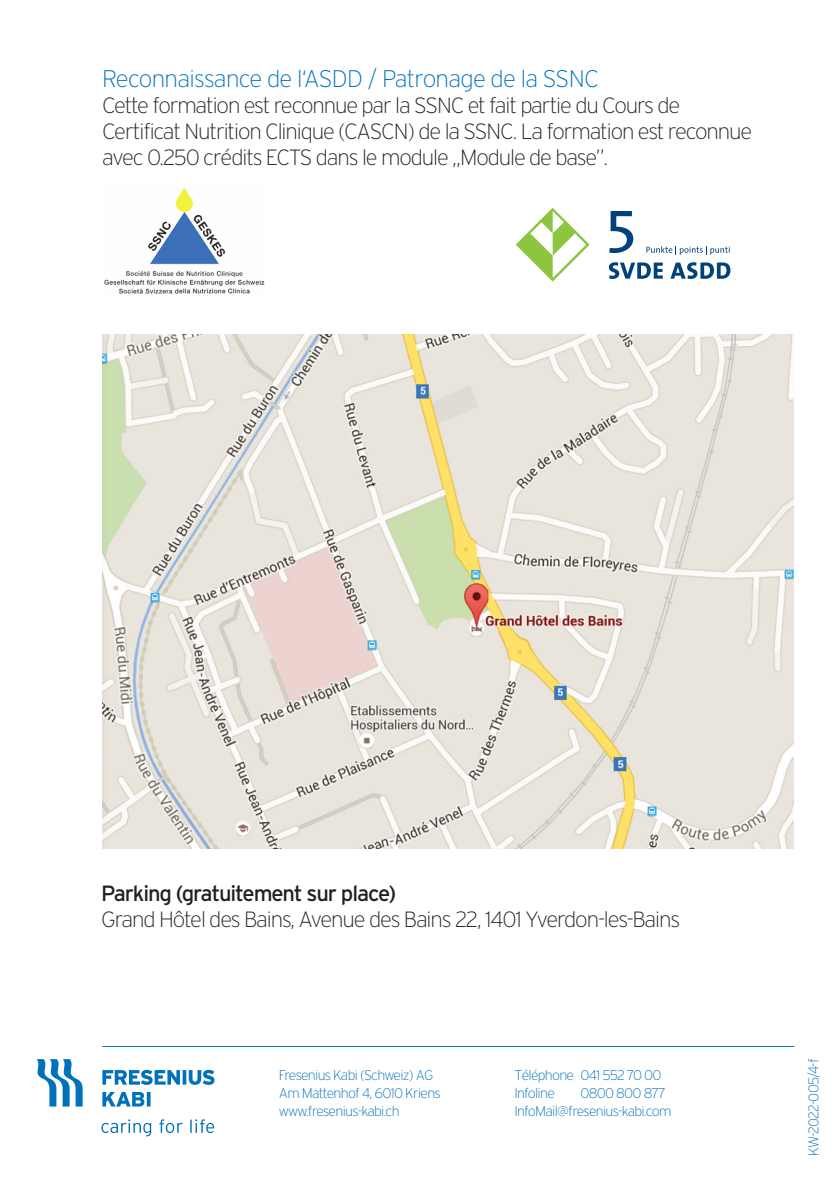
<style>
.page{position:relative;width:840px;height:1191px;background:#fff}
.page>*{position:absolute;margin:0;border:0;box-sizing:border-box;transform-origin:0 0}
.Inside_spread_headli{font:200 24px "Interstate";letter-spacing:-.03em;color:#0071bb}
.Inside_spread_headli-2{font:200 22px/26px "Interstate";letter-spacing:-.05em;color:#231f20}
.Inside_spread_headli-3{font:22px "Interstate";letter-spacing:-.05em;color:#231f20}
.Back_Cover_Address_d{font:200 14px "Interstate";letter-spacing:-.05em;color:#0071bb}
.Back_Cover_Address_d-2{font:200 14px "Interstate";letter-spacing:-.07em;color:#0071bb}
</style>
<div class="page">
<hr style="left:102px;top:1046px;width:692px;height:1px;background:#0071bb">
<svg style="left:37px;top:1059px;width:46px;height:47px"></svg>
<svg style="left:102px;top:1092px;width:48px;height:14px"></svg>
<svg style="left:102px;top:1069px;width:112px;height:15px"></svg>
<svg style="left:101px;top:1119px;width:113px;height:17px"></svg>
<img style="left:102px;top:334px;width:691px;height:514px">
<img style="left:104px;top:187px;width:160px;height:107px">
<svg style="left:515px;top:208px;width:74px;height:73px"></svg>
<svg style="left:646px;top:246px;width:83px;height:9px"></svg>
<svg style="left:608px;top:262px;width:54px;height:17px"></svg>
<svg style="left:670px;top:262px;width:60px;height:17px"></svg>
<svg style="left:609px;top:211px;width:24px;height:42px"></svg>
<p class="Inside_spread_headli" style="left:102px;top:66px;width:498px">Reconnaissance de l‘ASDD / Patronage de la SSNC</p>
<p class="Inside_spread_headli-2" style="left:102px;top:93px;width:579px">Cette formation est reconnue par la SSNC et fait partie du Cours de</p>
<p class="Inside_spread_headli-2" style="left:102px;top:119px;width:651px">Certificat Nutrition Clinique (CASCN) de la SSNC. La formation est reconnue avec 0.250 crédits ECTS dans le module „Module de base”.</p>
<p class="Inside_spread_headli-3" style="left:101px;top:881px;width:296px">Parking (gratuitement sur place)</p>
<p class="Inside_spread_headli-2" style="left:101px;top:906px;width:580px">Grand Hôtel des Bains, Avenue des Bains 22, 1401 Yverdon-les-Bains</p>
<p class="Back_Cover_Address_d" style="left:279px;top:1067px;width:156px">Fresenius Kabi (Schweiz) AG</p>
<p class="Back_Cover_Address_d" style="left:279px;top:1085px;width:163px">Am Mattenhof 4, 6010 Kriens</p>
<p class="Back_Cover_Address_d" style="left:279px;top:1103px;width:122px">www.fresenius-kabi.ch</p>
<p class="Back_Cover_Address_d" style="left:514px;top:1067px;width:149px">Téléphone 041 552 70 00</p>
<p class="Back_Cover_Address_d" style="left:514px;top:1085px;width:42px">Infoline</p>
<p class="Back_Cover_Address_d" style="left:580px;top:1085px;width:87px">0800 800 877</p>
<p class="Back_Cover_Address_d" style="left:514px;top:1103px;width:158px">InfoMail@fresenius-kabi.com</p>
<p class="Back_Cover_Address_d-2" style="left:805px;top:1155px;width:99px;rotate:-90deg">KW-2022-005/4-f</p>
</div>
